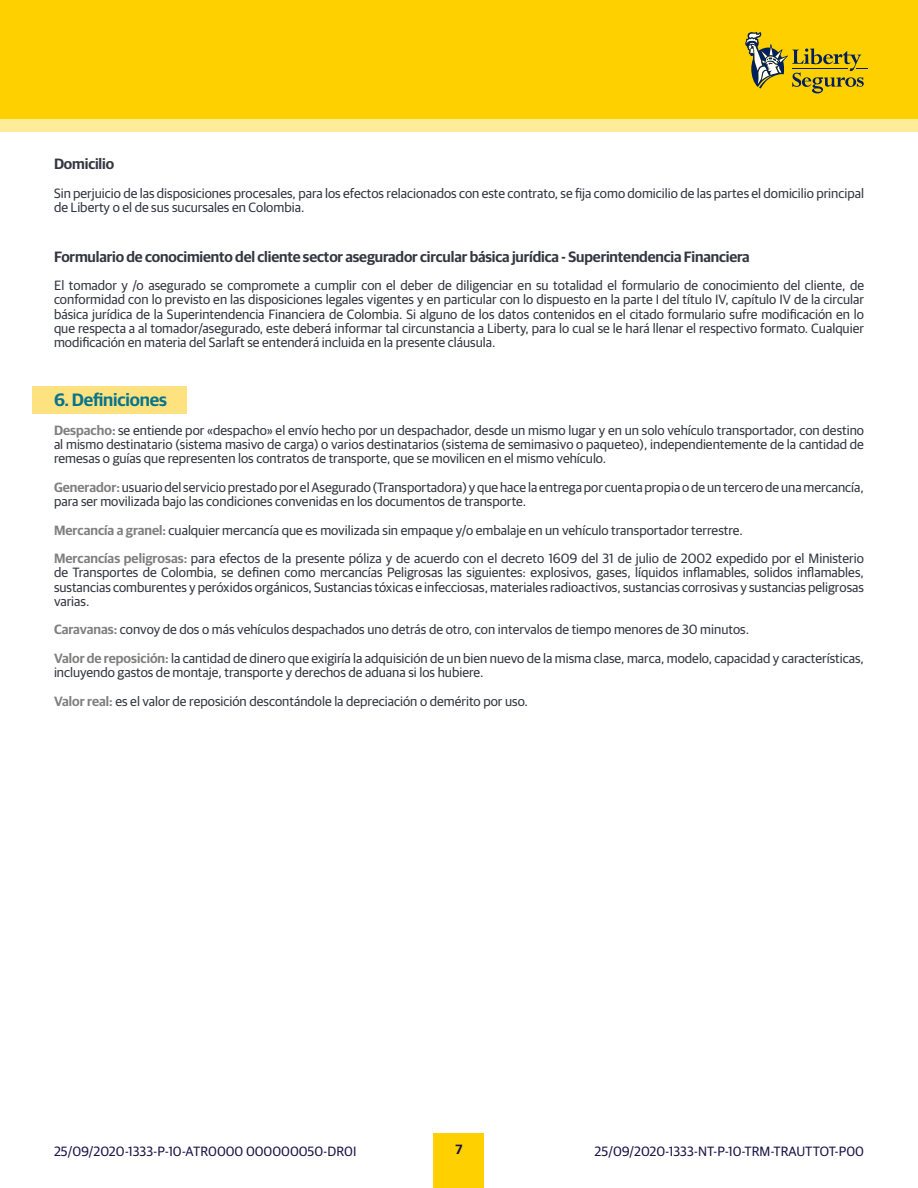
<style>
.page{position:relative;width:918px;height:1188px;background:#fff}
.page>*{position:absolute;margin:0;border:0;box-sizing:border-box;transform-origin:0 0}
.t1{font:600 18px "Guardian Sans";letter-spacing:-.01em;color:#06748c}
.t2{font:600 15px "Guardian Sans";letter-spacing:-.01em;color:#343741}
.t3{font:13.5px/14.2px "Guardian Sans";color:#343741}
.t4{font:13.5px "Guardian Sans";color:#1a1446}
.t5{font:600 13.5px "Guardian Sans";color:#1a1446}
.s1{font-weight:600;color:#808080}
</style>
<div class="page">
<div style="left:0;top:0;width:918px;height:132px;background:#ffec99"></div>
<div style="left:434px;top:1134px;width:50px;height:54px;background:#ffd000"></div>
<div style="left:0;top:0;width:918px;height:119px;background:#ffd000"></div>
<svg style="left:745px;top:32px;width:123px;height:61px"></svg>
<div style="left:33px;top:386px;width:154px;height:28px;background:#ffe280"></div>
<p class="t2" style="left:54px;top:153px;width:62px">Domicilio</p>
<p class="t3" style="left:54px;top:185px;width:812px">Sin perjuicio de las disposiciones procesales, para los efectos relacionados con este contrato, se fija como domicilio de las partes el domicilio principal de Liberty o el de sus sucursales en Colombia.</p>
<p class="t2" style="left:54px;top:245px;width:697px">Formulario de conocimiento del cliente sector asegurador circular básica jurídica - Superintendencia Financiera</p>
<p class="t3" style="left:54px;top:277px;width:812px;text-align:justify">El tomador y /o asegurado se compromete a cumplir con el deber de diligenciar en su totalidad el formulario de conocimiento del cliente, de conformidad con lo previsto en las disposiciones legales vigentes y en particular con lo dispuesto en la parte I del título IV, capítulo IV de la circular básica jurídica de la Superintendencia Financiera de Colombia. Si alguno de los datos contenidos en el citado formulario sufre modificación en lo que respecta a al tomador/asegurado, este deberá informar tal circunstancia a Liberty, para lo cual se le hará llenar el respectivo formato. Cualquier modificación en materia del Sarlaft se entenderá incluida en la presente cláusula.</p>
<h1 class="t1" style="left:54px;top:387px;width:114px">6. Definiciones</h1>
<p class="t3" style="left:54px;top:422px;width:812px;text-align:justify"><span class="s1">Despacho:</span> se entiende por «despacho» el envío hecho por un despachador, desde un mismo lugar y en un solo vehículo transportador, con destino al mismo destinatario (sistema masivo de carga) o varios destinatarios (sistema de semimasivo o paqueteo), independientemente de la cantidad de remesas o guías que representen los contratos de transporte, que se movilicen en el mismo vehículo.</p>
<p class="t3" style="left:54px;top:479px;width:811px"><span class="s1">Generador:</span> usuario del servicio prestado por el Asegurado (Transportadora) y que hace la entrega por cuenta propia o de un tercero de una mercancía, para ser movilizada bajo las condiciones convenidas en los documentos de transporte.</p>
<p class="t3" style="left:54px;top:515px;width:812px;line-height:28.5px"><span class="s1">Mercancía a granel:</span> cualquier mercancía que es movilizada sin empaque y/o embalaje en un vehículo transportador terrestre.<br><span class="s1">Mercancías peligrosas:</span> para efectos de la presente póliza y de acuerdo con el decreto 1609 del 31 de julio de 2002 expedido por el Ministerio</p>
<p class="t3" style="left:54px;top:565px;width:812px;text-align:justify">de Transportes de Colombia, se definen como mercancías Peligrosas las siguientes: explosivos, gases, líquidos inflamables, solidos inflamables, sustancias comburentes y peróxidos orgánicos, Sustancias tóxicas e infecciosas, materiales radioactivos, sustancias corrosivas y sustancias peligrosas varias.</p>
<p class="t3" style="left:54px;top:614px;width:812px;line-height:28.5px"><span class="s1">Caravanas:</span> convoy de dos o más vehículos despachados uno detrás de otro, con intervalos de tiempo menores de 30 minutos.<br><span class="s1">Valor de reposición:</span> la cantidad de dinero que exigiría la adquisición de un bien nuevo de la misma clase, marca, modelo, capacidad y características,</p>
<p class="t3" style="left:54px;top:657px;width:476px;line-height:28.5px">incluyendo gastos de montaje, transporte y derechos de aduana si los hubiere.<br><span class="s1">Valor real:</span> es el valor de reposición descontándole la depreciación o demérito por uso.</p>
<p class="t4" style="left:54px;top:1142px;width:304px">25/09/2020-1333-P-10-ATR0000 000000050-DR0I</p>
<p class="t5" style="left:455px;top:1139px;width:9px">7</p>
<p class="t4" style="left:595px;top:1142px;width:271px">25/09/2020-1333-NT-P-10-TRM-TRAUTTOT-P00</p>
</div>
